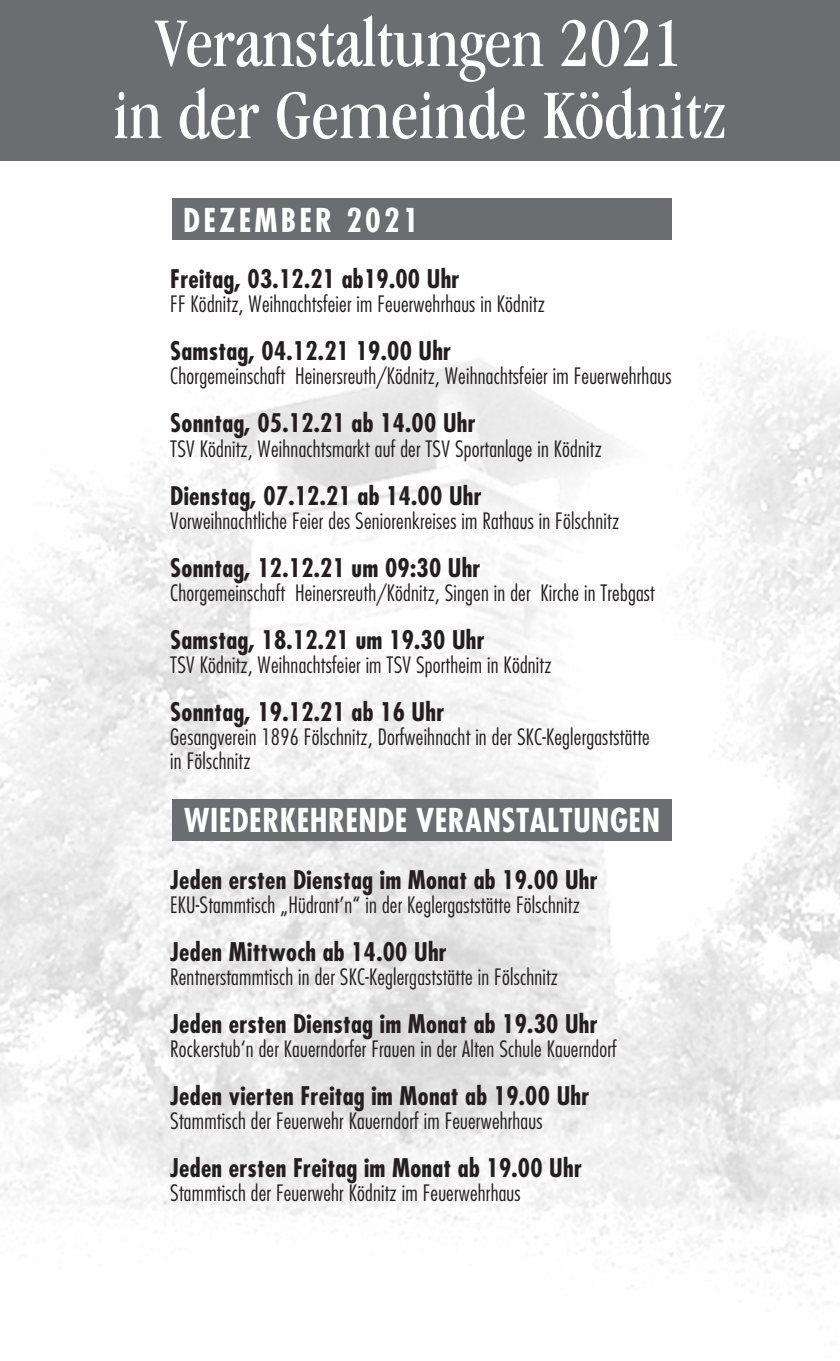
<style>
.page{position:relative;width:840px;height:1361px;background:#fff}
.page>*{position:absolute;margin:0;border:0;box-sizing:border-box;transform-origin:0 0}
.t1{font:condensed 72px/72px "Garamond IT Cby BT";color:#fff;text-align:center}
.t2{font:700 condensed 32px "Futura";letter-spacing:.015em;color:#fff}
.t3{font:700 condensed 32px "Futura";letter-spacing:.1em;color:#fff}
.t4{font:700 condensed 25px "Futura";letter-spacing:.01em;color:#231f20}
.t5{font:300 condensed 22px/24px "Futura";letter-spacing:.01em;color:#231f20}
</style>
<div class="page">
<img style="left:0;top:160px;width:839px;height:1143px">
<div style="left:0;top:0;width:839px;height:160px;background:#6c6d70"></div>
<div style="left:172px;top:198px;width:499px;height:42px;background:#6c6d70"></div>
<div style="left:172px;top:798px;width:499px;height:42px;background:#6c6d70"></div>
<h1 class="t1" style="left:113px;top:6px;width:615px">Veranstaltungen 2021<br>in der Gemeinde Ködnitz</h1>
<h2 class="t3" style="left:183px;top:199px;width:237px">Dezember 2021</h2>
<p class="t4" style="left:170px;top:263px;width:290px">Freitag, 03.12.21 ab19.00 Uhr</p>
<p class="t5" style="left:170px;top:292px;width:376px">FF Ködnitz, Weihnachtsfeier im Feuerwehrhaus in Ködnitz</p>
<p class="t4" style="left:170px;top:335px;width:282px">Samstag, 04.12.21 19.00 Uhr</p>
<p class="t5" style="left:170px;top:364px;width:502px">Chorgemeinschaft Heinersreuth/Ködnitz, Weihnachtsfeier im Feuerwehrhaus</p>
<p class="t4" style="left:170px;top:407px;width:307px">Sonntag, 05.12.21 ab 14.00 Uhr</p>
<p class="t5" style="left:170px;top:436px;width:433px">TSV Ködnitz, Weihnachtsmarkt auf der TSV Sportanlage in Ködnitz</p>
<p class="t4" style="left:170px;top:479px;width:313px">Dienstag, 07.12.21 ab 14.00 Uhr</p>
<p class="t5" style="left:170px;top:508px;width:450px">Vorweihnachtliche Feier des Seniorenkreises im Rathaus in Fölschnitz</p>
<p class="t4" style="left:170px;top:551px;width:311px">Sonntag, 12.12.21 um 09:30 Uhr</p>
<p class="t5" style="left:170px;top:580px;width:486px">Chorgemeinschaft Heinersreuth/Ködnitz, Singen in der Kirche in Trebgast</p>
<p class="t4" style="left:170px;top:623px;width:316px">Samstag, 18.12.21 um 19.30 Uhr</p>
<p class="t5" style="left:170px;top:652px;width:383px">TSV Ködnitz, Weihnachtsfeier im TSV Sportheim in Ködnitz</p>
<p class="t4" style="left:170px;top:695px;width:275px">Sonntag, 19.12.21 ab 16 Uhr</p>
<p class="t5" style="left:170px;top:724px;width:481px">Gesangverein 1896 Fölschnitz, Dorfweihnacht in der SKC-Keglergaststätte in Fölschnitz</p>
<h2 class="t2" style="left:184px;top:799px;width:477px">Wiederkehrende Veranstaltungen</h2>
<p class="t4" style="left:170px;top:863px;width:428px">Jeden ersten Dienstag im Monat ab 19.00 Uhr</p>
<p class="t5" style="left:170px;top:892px;width:411px">EKU-Stammtisch „Hüdrant’n“ in der Keglergaststätte Fölschnitz</p>
<p class="t4" style="left:170px;top:935px;width:278px">Jeden Mittwoch ab 14.00 Uhr</p>
<p class="t5" style="left:170px;top:964px;width:389px">Rentnerstammtisch in der SKC-Keglergaststätte in Fölschnitz</p>
<p class="t4" style="left:170px;top:1007px;width:428px">Jeden ersten Dienstag im Monat ab 19.30 Uhr</p>
<p class="t5" style="left:170px;top:1036px;width:448px">Rockerstub‘n der Kauerndorfer Frauen in der Alten Schule Kauerndorf</p>
<p class="t4" style="left:170px;top:1079px;width:420px">Jeden vierten Freitag im Monat ab 19.00 Uhr</p>
<p class="t5" style="left:170px;top:1108px;width:373px">Stammtisch der Feuerwehr Kauerndorf im Feuerwehrhaus</p>
<p class="t4" style="left:170px;top:1151px;width:413px">Jeden ersten Freitag im Monat ab 19.00 Uhr</p>
<p class="t5" style="left:170px;top:1180px;width:352px">Stammtisch der Feuerwehr Ködnitz im Feuerwehrhaus</p>
</div>
